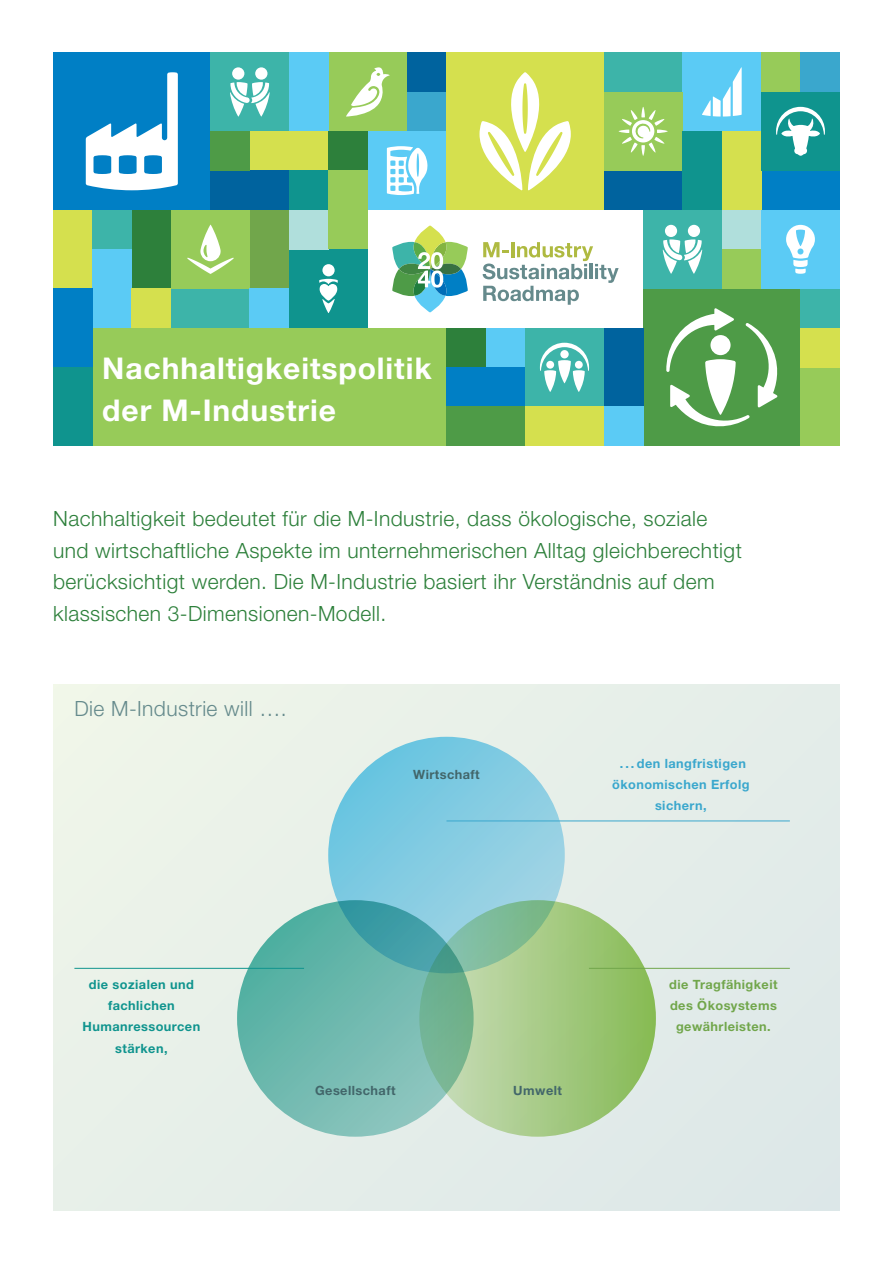
<style>
.page{position:relative;width:893px;height:1263px;background:#fff}
.page>*{position:absolute;margin:0;border:0;box-sizing:border-box;transform-origin:0 0}
.t1{font:700 30px/42.2px "Helvetica Neue";letter-spacing:.03em;color:#fff}
.t2{font:300 21px/31.5px "Helvetica Neue";letter-spacing:.02em;color:#2d803b}
.t3{font:300 21px "Helvetica Neue";letter-spacing:.02em;color:#658a8c}
.t4{font:700 12.75px/21px "Helvetica Neue";letter-spacing:.035em;color:#0f948e;text-align:center}
.t5{font:700 12.75px/21px "Helvetica Neue";letter-spacing:.035em;color:#3aa7cd;text-align:center}
.t6{font:700 12.75px/21px "Helvetica Neue";letter-spacing:.035em;color:#71a64b;text-align:center}
.t7{font:700 12.75px "Helvetica Neue";letter-spacing:.035em;color:#42666a}
</style>
<div class="page">
<div style="left:53px;top:684px;width:787px;height:526px;background:#e6efe9"></div>
<svg style="left:328px;top:737px;width:237px;height:236px;background:#82cbe2"></svg>
<svg style="left:419px;top:900px;width:237px;height:237px;background:#9fc783"></svg>
<svg style="left:237px;top:900px;width:237px;height:237px;background:#69b5a9"></svg>
<div style="left:53px;top:53px;width:157px;height:157px;background:#007fc5"></div>
<svg style="left:86px;top:72px;width:92px;height:118px"></svg>
<div style="left:92px;top:328px;width:354px;height:118px;background:#97cb59"></div>
<div style="left:289px;top:249px;width:79px;height:79px;background:#0f948e"></div>
<div style="left:322px;top:264px;width:13px;height:12px;background:#fff;border-radius:50%"></div>
<svg style="left:319px;top:279px;width:19px;height:34px"></svg>
<div style="left:53px;top:210px;width:39px;height:79px;background:#d5e04e"></div>
<div style="left:132px;top:210px;width:39px;height:79px;background:#2d803b"></div>
<div style="left:250px;top:210px;width:39px;height:79px;background:#71a64b"></div>
<div style="left:171px;top:289px;width:79px;height:39px;background:#3db4a9"></div>
<div style="left:446px;top:328px;width:40px;height:39px;background:#2d803b"></div>
<div style="left:486px;top:328px;width:39px;height:39px;background:#5bcbf5"></div>
<svg style="left:392px;top:225px;width:76px;height:87px"></svg>
<svg style="left:483px;top:242px;width:136px;height:63px"></svg>
<div style="left:171px;top:210px;width:79px;height:79px;background:#97cb59"></div>
<svg style="left:187px;top:225px;width:47px;height:49px"></svg>
<div style="left:643px;top:289px;width:157px;height:157px;background:#4e9b47"></div>
<svg style="left:666px;top:308px;width:111px;height:118px"></svg>
<div style="left:446px;top:367px;width:79px;height:40px;background:#007fc5"></div>
<div style="left:446px;top:407px;width:79px;height:39px;background:#4e9b47"></div>
<div style="left:525px;top:328px;width:79px;height:79px;background:#3db4a9"></div>
<svg style="left:540px;top:343px;width:49px;height:49px"></svg>
<div style="left:328px;top:53px;width:79px;height:78px;background:#97cb59"></div>
<svg style="left:346px;top:67px;width:44px;height:50px"></svg>
<div style="left:210px;top:53px;width:79px;height:78px;background:#3db4a9"></div>
<div style="left:232px;top:67px;width:12px;height:13px;background:#fff;border-radius:50%"></div>
<div style="left:255px;top:67px;width:12px;height:13px;background:#fff;border-radius:50%"></div>
<svg style="left:230px;top:82px;width:40px;height:35px"></svg>
<div style="left:250px;top:131px;width:78px;height:40px;background:#d5e04e"></div>
<div style="left:761px;top:171px;width:79px;height:39px;background:#007fc5"></div>
<div style="left:604px;top:171px;width:78px;height:39px;background:#00639e"></div>
<div style="left:604px;top:53px;width:78px;height:39px;background:#3db4a9"></div>
<div style="left:761px;top:53px;width:39px;height:39px;background:#97cb59"></div>
<div style="left:800px;top:53px;width:40px;height:39px;background:#3aa7cd"></div>
<div style="left:210px;top:171px;width:79px;height:39px;background:#00639e"></div>
<div style="left:210px;top:131px;width:40px;height:40px;background:#4e9b47"></div>
<div style="left:289px;top:171px;width:39px;height:39px;background:#0f948e"></div>
<div style="left:289px;top:210px;width:39px;height:39px;background:#b0dfdc"></div>
<div style="left:250px;top:289px;width:39px;height:39px;background:#5bcbf5"></div>
<div style="left:722px;top:210px;width:39px;height:39px;background:#b0dfdc"></div>
<div style="left:722px;top:249px;width:39px;height:40px;background:#97cb59"></div>
<div style="left:525px;top:407px;width:79px;height:39px;background:#d5e04e"></div>
<div style="left:328px;top:131px;width:40px;height:40px;background:#2d803b"></div>
<div style="left:407px;top:92px;width:39px;height:39px;background:#3aa7cd"></div>
<div style="left:407px;top:53px;width:39px;height:39px;background:#00639e"></div>
<div style="left:289px;top:53px;width:39px;height:78px;background:#5bcbf5"></div>
<div style="left:328px;top:171px;width:40px;height:78px;background:#97cb59"></div>
<div style="left:368px;top:131px;width:78px;height:79px;background:#5bcbf5"></div>
<svg style="left:387px;top:146px;width:40px;height:49px"></svg>
<div style="left:446px;top:53px;width:158px;height:157px;background:#d5e04e"></div>
<svg style="left:479px;top:72px;width:92px;height:118px"></svg>
<div style="left:682px;top:53px;width:79px;height:78px;background:#5bcbf5"></div>
<svg style="left:702px;top:67px;width:40px;height:50px"></svg>
<div style="left:604px;top:92px;width:78px;height:79px;background:#97cb59"></div>
<svg style="left:619px;top:107px;width:49px;height:49px"></svg>
<div style="left:722px;top:131px;width:39px;height:79px;background:#d5e04e"></div>
<div style="left:682px;top:131px;width:40px;height:79px;background:#0f948e"></div>
<div style="left:800px;top:367px;width:40px;height:79px;background:#97cb59"></div>
<div style="left:604px;top:328px;width:39px;height:79px;background:#00639e"></div>
<div style="left:800px;top:289px;width:40px;height:39px;background:#3db4a9"></div>
<div style="left:604px;top:407px;width:39px;height:39px;background:#5bcbf5"></div>
<div style="left:92px;top:210px;width:40px;height:39px;background:#3db4a9"></div>
<div style="left:92px;top:249px;width:40px;height:79px;background:#5bcbf5"></div>
<div style="left:132px;top:289px;width:39px;height:39px;background:#d5e04e"></div>
<div style="left:53px;top:289px;width:39px;height:78px;background:#007fc5"></div>
<div style="left:53px;top:367px;width:39px;height:79px;background:#0f948e"></div>
<div style="left:800px;top:328px;width:40px;height:39px;background:#d5e04e"></div>
<div style="left:761px;top:210px;width:79px;height:79px;background:#5bcbf5"></div>
<svg style="left:786px;top:225px;width:29px;height:49px"></svg>
<div style="left:643px;top:210px;width:79px;height:79px;background:#3db4a9"></div>
<div style="left:665px;top:225px;width:12px;height:12px;background:#fff;border-radius:50%"></div>
<div style="left:688px;top:225px;width:12px;height:12px;background:#fff;border-radius:50%"></div>
<svg style="left:663px;top:239px;width:40px;height:35px"></svg>
<div style="left:761px;top:92px;width:79px;height:79px;background:#0f948e"></div>
<svg style="left:776px;top:107px;width:49px;height:49px"></svg>
<hr style="left:446px;top:820px;width:344px;height:1px;background:#3aa7cd">
<hr style="left:74px;top:968px;width:230px;height:1px;background:#0f948e">
<hr style="left:589px;top:968px;width:201px;height:1px;background:#71a64b">
<h1 class="t1" style="left:102px;top:346px;width:331px">Nachhaltigkeitspolitik der M-Industrie</h1>
<p class="t2" style="left:53px;top:503px;width:690px">Nachhaltigkeit bedeutet für die M-Industrie, dass ökologische, soziale und wirtschaftliche Aspekte im unternehmerischen Alltag gleichberechtigt berücksichtigt werden. Die M-Industrie basiert ihr Verständnis auf dem klassischen 3-Dimensionen-Modell.</p>
<p class="t3" style="left:74px;top:695px;width:214px">Die M-Industrie will ….</p>
<p class="t7" style="left:413px;top:766px;width:68px">Wirtschaft</p>
<p class="t5" style="left:612px;top:753px;width:139px">... den langfristigen ökonomischen Erfolg sichern,</p>
<p class="t4" style="left:83px;top:974px;width:119px">die sozialen und fachlichen<br>Humanressourcen stärken,</p>
<p class="t7" style="left:315px;top:1082px;width:82px">Gesellschaft</p>
<p class="t7" style="left:513px;top:1082px;width:50px">Umwelt</p>
<p class="t6" style="left:669px;top:974px;width:110px">die Tragfähigkeit des Ökosystems gewährleisten.</p>
</div>
